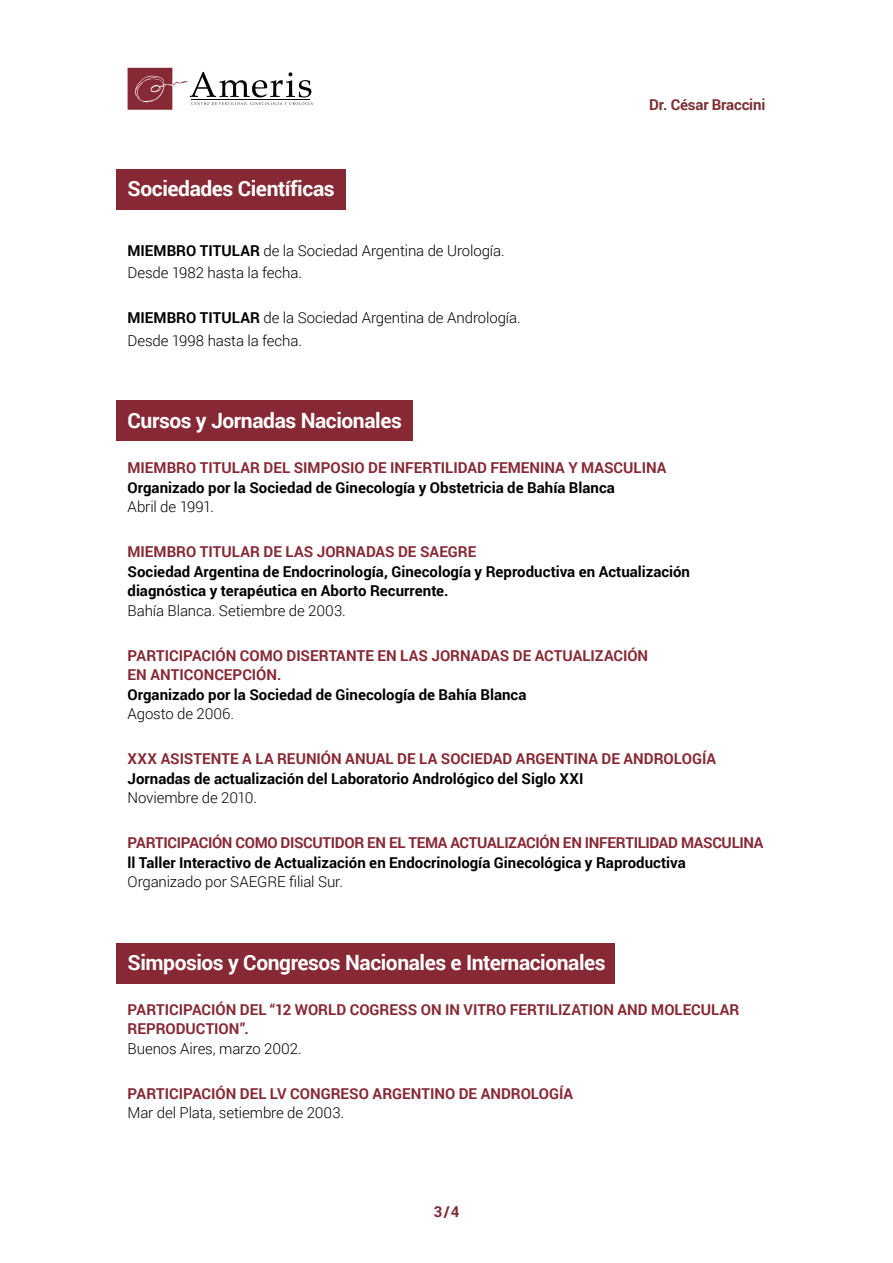
<style>
.page{position:relative;width:893px;height:1263px;background:#fff}
.page>*{position:absolute;margin:0;border:0;box-sizing:border-box;transform-origin:0 0}
.t1{font:700 21px "Roboto";letter-spacing:-.02em;color:#fff}
.t2{font:700 15px/19.5px "Roboto";color:#010101}
.t3{font:700 15px/19.5px "Roboto";color:#872934}
.t4{font:300 15px "Roboto";letter-spacing:-.01em;color:#000}
.t5{font:300 15px/22.5px "Roboto";letter-spacing:-.01em;color:#010101}
.t6{font:700 15px "Roboto";letter-spacing:-.02em;color:#872934}
.t7{font:700 15px "Roboto";letter-spacing:-.01em;color:#7c3034}
.s1{font-weight:700}
</style>
<div class="page">
<div style="left:117px;top:170px;width:229px;height:40px;background:#872934"></div>
<div style="left:117px;top:400px;width:296px;height:40px;background:#872934"></div>
<div style="left:117px;top:943px;width:498px;height:40px;background:#872934"></div>
<svg style="left:128px;top:68px;width:185px;height:42px"></svg>
<hr style="left:191px;top:99px;width:119px;height:1px;background:#010201">
<h1 class="t1" style="left:128px;top:173px;width:209px">Sociedades Científicas</h1>
<p class="t5" style="left:128px;top:239px;width:379px"><span class="s1">MIEMBRO TITULAR</span> de la Sociedad Argentina de Urología.<br>Desde 1982 hasta la fecha.</p>
<p class="t5" style="left:128px;top:306px;width:395px"><span class="s1">MIEMBRO TITULAR</span> de la Sociedad Argentina de Andrología.<br>Desde 1998 hasta la fecha.</p>
<p class="t7" style="left:649px;top:94px;width:118px">Dr. César Braccini</p>
<h1 class="t1" style="left:128px;top:406px;width:276px">Cursos y Jornadas Nacionales</h1>
<p class="t3" style="left:128px;top:457px;width:540px">MIEMBRO TITULAR DEL SIMPOSIO DE INFERTILIDAD FEMENINA Y MASCULINA</p>
<p class="t2" style="left:128px;top:477px;width:489px">Organizado por la Sociedad de Ginecología y Obstetricia de Bahía Blanca</p>
<p class="t4" style="left:128px;top:496px;width:88px">Abril de 1991.</p>
<p class="t3" style="left:128px;top:541px;width:350px">MIEMBRO TITULAR DE LAS JORNADAS DE SAEGRE</p>
<p class="t2" style="left:128px;top:561px;width:564px">Sociedad Argentina de Endocrinología, Ginecología y Reproductiva en Actualización diagnóstica y terapéutica en Aborto Recurrente.</p>
<p class="t4" style="left:128px;top:600px;width:220px">Bahía Blanca. Setiembre de 2003.</p>
<p class="t3" style="left:128px;top:645px;width:522px">PARTICIPACIÓN COMO DISERTANTE EN LAS JORNADAS DE ACTUALIZACIÓN<br>EN ANTICONCEPCIÓN.</p>
<p class="t2" style="left:128px;top:684px;width:400px">Organizado por la Sociedad de Ginecología de Bahía Blanca</p>
<p class="t4" style="left:128px;top:703px;width:108px">Agosto de 2006.</p>
<p class="t3" style="left:128px;top:748px;width:590px">XXX ASISTENTE A LA REUNIÓN ANUAL DE LA SOCIEDAD ARGENTINA DE ANDROLOGÍA</p>
<p class="t2" style="left:128px;top:768px;width:457px">Jornadas de actualización del Laboratorio Andrológico del Siglo XXI</p>
<p class="t4" style="left:128px;top:787px;width:131px">Noviembre de 2010.</p>
<p class="t6" style="left:128px;top:832px;width:637px">PARTICIPACIÓN COMO DISCUTIDOR EN EL TEMA ACTUALIZACIÓN EN INFERTILIDAD MASCULINA</p>
<p class="t2" style="left:128px;top:852px;width:560px">ll Taller Interactivo de Actualización en Endocrinología Ginecológica y Raproductiva</p>
<p class="t4" style="left:128px;top:871px;width:217px">Organizado por SAEGRE filial Sur.</p>
<h1 class="t1" style="left:128px;top:947px;width:480px">Simposios y Congresos Nacionales e Internacionales</h1>
<p class="t3" style="left:128px;top:999px;width:613px">PARTICIPACIÓN DEL “12 WORLD COGRESS ON IN VITRO FERTILIZATION AND MOLECULAR<br>REPRODUCTION”.</p>
<p class="t4" style="left:128px;top:1038px;width:176px">Buenos Aires, marzo 2002.</p>
<p class="t3" style="left:128px;top:1083px;width:447px">PARTICIPACIÓN DEL LV CONGRESO ARGENTINO DE ANDROLOGÍA</p>
<p class="t4" style="left:128px;top:1102px;width:218px">Mar del Plata, setiembre de 2003.</p>
<p class="t7" style="left:434px;top:1201px;width:27px">3/4</p>
</div>
